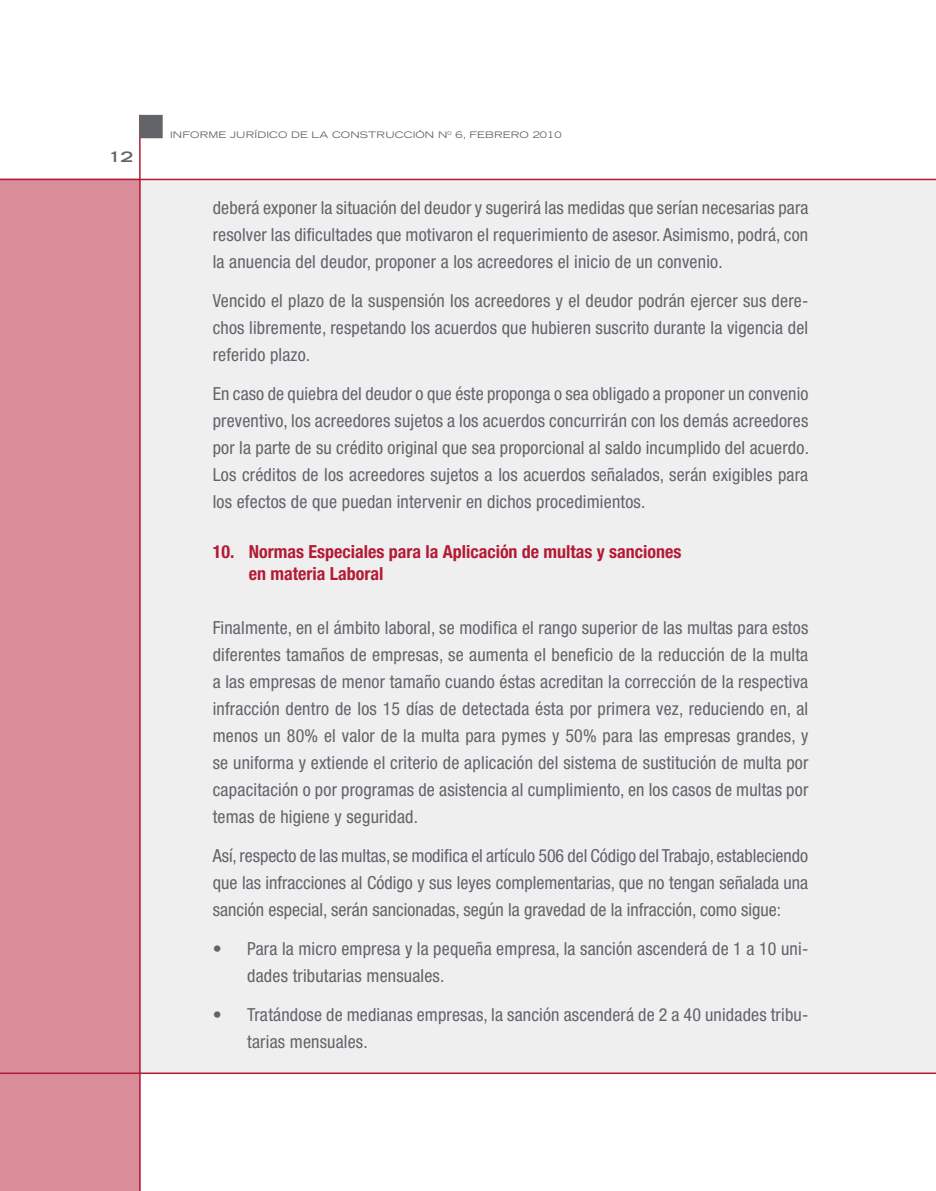
<style>
.page{position:relative;width:936px;height:1191px;background:#fff}
.page>*{position:absolute;margin:0;border:0;box-sizing:border-box;transform-origin:0 0}
.t1{font:condensed 18px/27px "Helvetica Neue";letter-spacing:.01em;color:#626469;text-align:justify}
.t2{font:700 condensed 18px/22.5px "Helvetica Neue";color:#b31b34}
.t3{font:700 expanded 14.25px "Trade Gothic LH";color:#626469;scale:1.2 1}
.t4{font:expanded 9px "Trade Gothic LH";letter-spacing:.01em;color:#626469;scale:1.1 1}
</style>
<div class="page">
<div style="left:6px;top:180px;width:929px;height:892px;background:#efeff0"></div>
<div style="left:0;top:180px;width:139px;height:1011px;background:#d98d99"></div>
<hr style="left:139px;top:115px;width:2px;height:1076px;background:#b31b34">
<hr style="left:0;top:179px;width:935px;height:1px;background:#b31b34">
<hr style="left:0;top:1072px;width:935px;height:2px;background:#b31b34">
<div style="left:140px;top:116px;width:22px;height:21px;background:#626469"></div>
<div style="left:139px;top:115px;width:24px;height:23px;border:2px solid #626469"></div>
<svg style="left:935px;top:179px;width:1px;height:895px"></svg>
<p class="t3" style="left:108px;top:148px;width:21px">12</p>
<p class="t4" style="left:170px;top:129px;width:28px">IN FORME</p>
<p class="t4" style="left:230px;top:129px;width:9px">JUR</p>
<p class="t4" style="left:254px;top:129px;width:18px">ÍDICO</p>
<p class="t4" style="left:291px;top:129px;width:46px">DE LA CONSTRUCCI</p>
<p class="t4" style="left:415px;top:129px;width:134px">ÓN N <sup>0</sup> 6, FEBRERO 2010</p>
<p class="t1" style="left:213px;top:194px;width:597px">deberá exponer la situación del deudor y sugerirá las medidas que serían necesarias para resolver las dificultades que motivaron el requerimiento de asesor. Asimismo, podrá, con la anuencia del deudor, proponer a los acreedores el inicio de un convenio.</p>
<p class="t1" style="left:213px;top:287px;width:597px">Vencido el plazo de la suspensión los acreedores y el deudor podrán ejercer sus dere&shy;chos libremente, respetando los acuerdos que hubieren suscrito durante la vigencia del referido plazo.</p>
<p class="t1" style="left:213px;top:380px;width:597px">En caso de quiebra del deudor o que éste proponga o sea obligado a proponer un convenio preventivo, los acreedores sujetos a los acuerdos concurrirán con los demás acreedores por la parte de su crédito original que sea proporcional al saldo incumplido del acuerdo.<br>Los créditos de los acreedores sujetos a los acuerdos señalados, serán exigibles para los efectos de que puedan intervenir en dichos procedimientos.</p>
<p class="t2" style="left:249px;top:540px;width:434px;text-indent:-36px">10. Normas Especiales para la Aplicación de multas y sanciones en materia Laboral</p>
<p class="t1" style="left:213px;top:614px;width:597px">Finalmente, en el ámbito laboral, se modifica el rango superior de las multas para estos diferentes tamaños de empresas, se aumenta el beneficio de la reducción de la multa a las empresas de menor tamaño cuando éstas acreditan la corrección de la respectiva infracción dentro de los 15 días de detectada ésta por primera vez, reduciendo en, al menos un 80% el valor de la multa para pymes y 50% para las empresas grandes, y se uniforma y extiende el criterio de aplicación del sistema de sustitución de multa por capacitación o por programas de asistencia al cumplimiento, en los casos de multas por temas de higiene y seguridad.</p>
<p class="t1" style="left:213px;top:842px;width:597px">Así, respecto de las multas, se modifica el artículo 506 del Código del Trabajo, estableciendo que las infracciones al Código y sus leyes complementarias, que no tengan señalada una sanción especial, serán sancionadas, según la gravedad de la infracción, como sigue:</p>
<p class="t1" style="left:247px;top:935px;width:562px;text-indent:-34px">• Para la micro empresa y la pequeña empresa, la sanción ascenderá de 1 a 10 uni&shy;dades tributarias mensuales.</p>
<p class="t1" style="left:247px;top:1001px;width:562px;text-indent:-35px">• Tratándose de medianas empresas, la sanción ascenderá de 2 a 40 unidades tribu&shy;tarias mensuales.</p>
</div>
